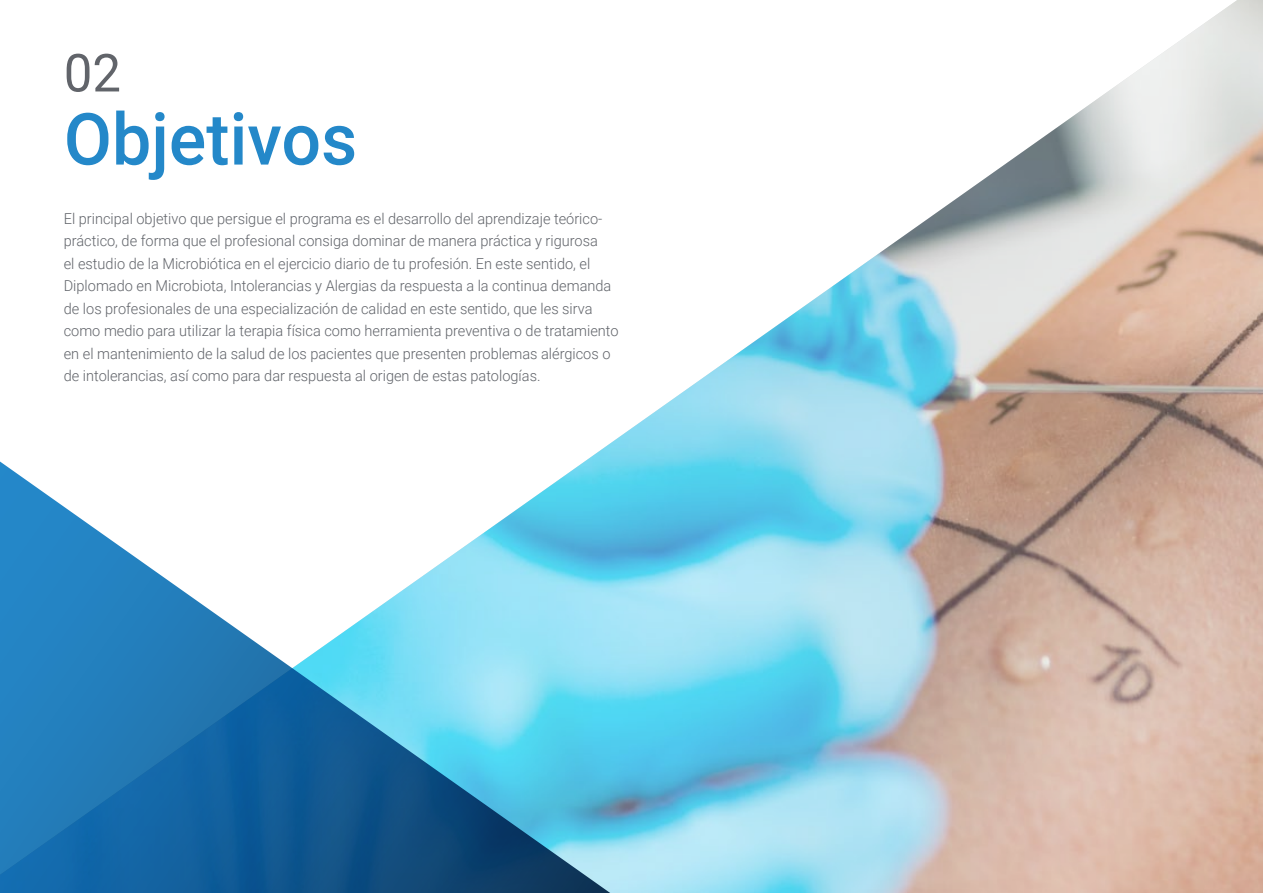
<style>
.page{position:relative;width:1263px;height:893px;background:#fff}
.page>*{position:absolute;margin:0;border:0;box-sizing:border-box;transform-origin:0 0}
.t1{font:500 72px "Roboto";color:#2488c9}
.t2{font:52.5px "Roboto";color:#61646a}
.t3{font:300 15px/22.5px "Roboto";color:#61646a}
</style>
<div class="page">
<img style="left:606px;top:0;width:657px;height:893px">
<svg style="left:0;top:446px;width:640px;height:447px"></svg>
<h2 class="t2" style="left:64px;top:36px;width:59px">02</h2>
<h1 class="t1" style="left:64px;top:89px;width:295px">Objetivos</h1>
<p class="t3" style="left:64px;top:207px;width:556px">El principal objetivo que persigue el programa es el desarrollo del aprendizaje teórico&shy;práctico, de forma que el profesional consiga dominar de manera práctica y rigurosa<br>el estudio de la Microbiótica en el ejercicio diario de tu profesión. En este sentido, el Diplomado en Microbiota, Intolerancias y Alergias da respuesta a la continua demanda de los profesionales de una especialización de calidad en este sentido, que les sirva como medio para utilizar la terapia física como herramienta preventiva o de tratamiento en el mantenimiento de la salud de los pacientes que presenten problemas alérgicos o de intolerancias, así como para dar respuesta al origen de estas patologías.</p>
</div>
